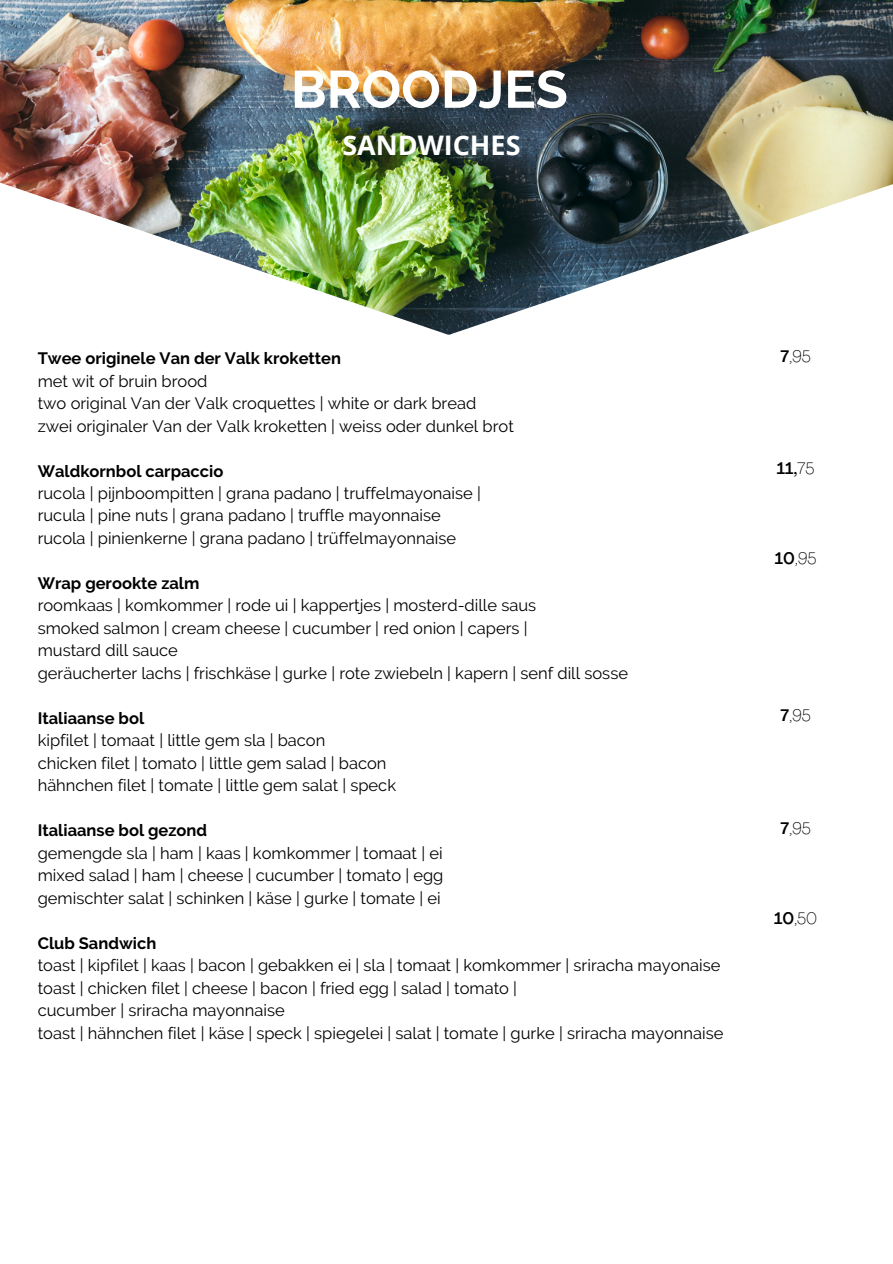
<style>
.page{position:relative;width:893px;height:1264px;background:#fff}
.page>*{position:absolute;margin:0;border:0;box-sizing:border-box;transform-origin:0 0}
.t1{font:700 52.5px "Raleway";color:#fff}
.t2{font:700 27px "Open Sans";color:#fff}
.t3{font:16.5px/22.5px "Raleway";color:#000}
.t4{font:700 16.5px "Raleway";color:#000}
.t5{font:100 16.5px "Agrandir";color:#000}
.t6{font:500 16.5px "Agrandir";color:#000}
.s1{font-weight:500}
.s2{font-weight:100}
</style>
<div class="page">
<img style="left:0;top:0;width:892px;height:335px">
<h1 class="t1" style="left:291px;top:58px;width:278px">BROODJES</h1>
<h2 class="t2" style="left:342px;top:126px;width:180px">SANDWICHES</h2>
<p class="t4" style="left:38px;top:348px;width:305px">Twee originele Van der Valk kroketten</p>
<p class="t3" style="left:38px;top:369px;width:477px">met wit of bruin brood<br>two original Van der Valk croquettes | white or dark bread zwei originaler Van der Valk kroketten | weiss oder dunkel brot</p>
<p class="t4" style="left:38px;top:461px;width:187px">Waldkornbol carpaccio</p>
<p class="t3" style="left:38px;top:482px;width:444px">rucola | pijnboompitten | grana padano | truffelmayonaise | rucula | pine nuts | grana padano | truffle mayonnaise rucola | pinienkerne | grana padano | trüffelmayonnaise</p>
<p class="t4" style="left:38px;top:573px;width:163px">Wrap gerookte zalm</p>
<p class="t3" style="left:38px;top:594px;width:591px">roomkaas | komkommer | rode ui | kappertjes | mosterd-dille saus<br>smoked salmon | cream cheese | cucumber | red onion | capers |<br>mustard dill sauce<br>geräucherter lachs | frischkäse | gurke | rote zwiebeln | kapern | senf dill sosse</p>
<p class="t4" style="left:38px;top:708px;width:108px">Italiaanse bol</p>
<p class="t3" style="left:38px;top:729px;width:360px">kipfilet | tomaat | little gem sla | bacon<br>chicken filet | tomato | little gem salad | bacon hähnchen filet | tomate | little gem salat | speck</p>
<p class="t4" style="left:38px;top:820px;width:171px">Italiaanse bol gezond</p>
<p class="t3" style="left:38px;top:841px;width:407px;text-align:justify">gemengde sla | ham | kaas | komkommer | tomaat | ei mixed salad | ham | cheese | cucumber | tomato | egg gemischter salat | schinken | käse | gurke | tomate | ei</p>
<p class="t4" style="left:38px;top:933px;width:120px">Club Sandwich</p>
<p class="t3" style="left:38px;top:954px;width:687px">toast | kipfilet | kaas | bacon | gebakken ei | sla | tomaat | komkommer | sriracha mayonaise toast | chicken filet | cheese | bacon | fried egg | salad | tomato |<br>cucumber | sriracha mayonnaise<br>toast | hähnchen filet | käse | speck | spiegelei | salat | tomate | gurke | sriracha mayonnaise</p>
<p class="t5" style="left:780px;top:349px;width:32px"><span class="s1">7</span>,95</p>
<p class="t6" style="left:776px;top:461px;width:39px">11,<span class="s2">75</span></p>
<p class="t5" style="left:774px;top:551px;width:43px"><span class="s1">10</span>,95</p>
<p class="t5" style="left:780px;top:709px;width:32px"><span class="s1">7</span>,95</p>
<p class="t5" style="left:780px;top:821px;width:32px"><span class="s1">7</span>,95</p>
<p class="t5" style="left:774px;top:911px;width:44px"><span class="s1">10</span>,50</p>
</div>
